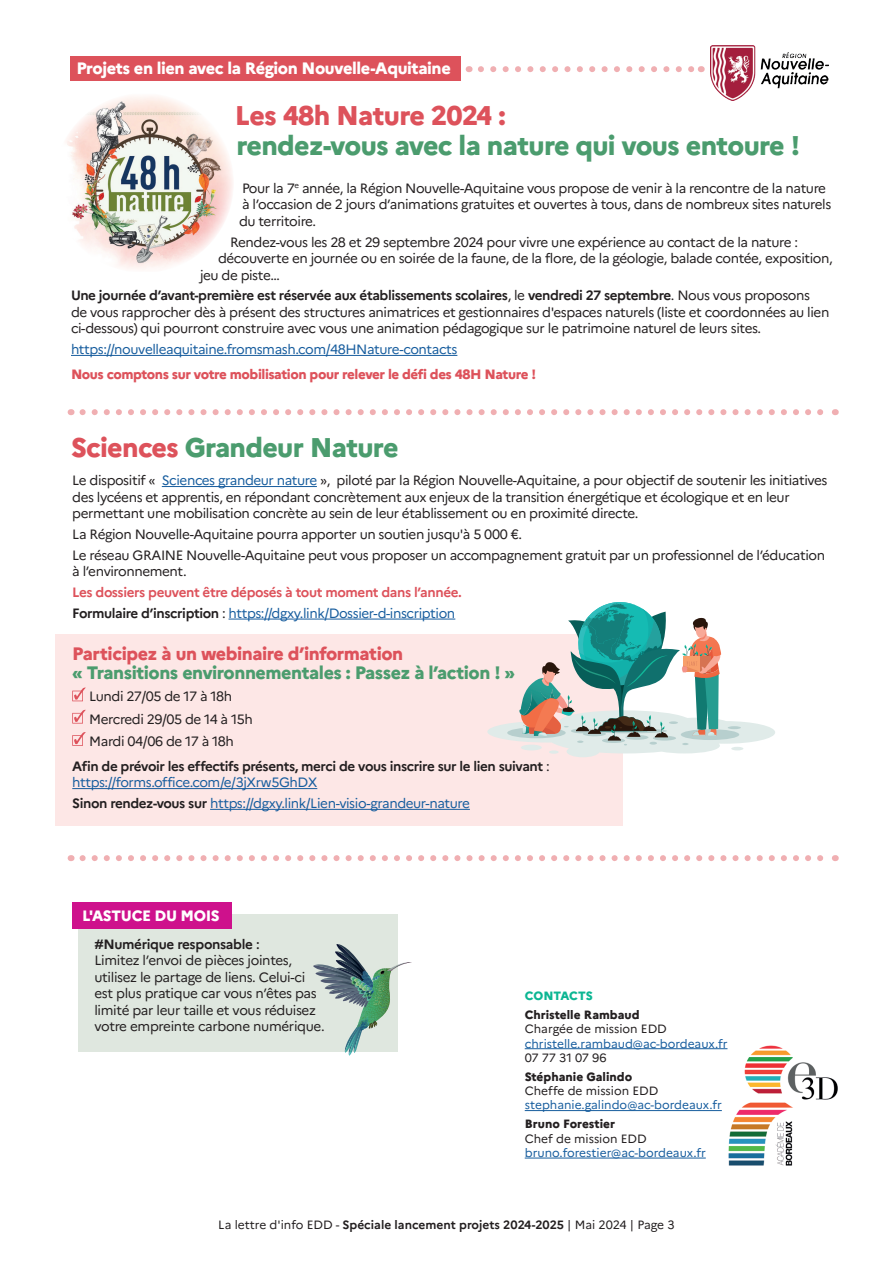
<style>
.page{position:relative;width:893px;height:1263px;background:#fff}
.page>*{position:absolute;margin:0;border:0;box-sizing:border-box;transform-origin:0 0}
.t1{font:800 27px "Marianne";letter-spacing:-.025em;color:#4b9c6e}
.t2{font:800 27px "Marianne";letter-spacing:-.025em;color:#dd525b}
.t3{font:800 18px "Marianne";letter-spacing:-.025em;color:#4b9c6e}
.t4{font:800 18px "Marianne";letter-spacing:-.025em;color:#dd525b}
.t5{font:800 16.5px "Marianne";letter-spacing:-.025em;color:#fff}
.t6{font:800 15px "Marianne";letter-spacing:-.025em;color:#fff}
.t7{font:13.5px/16.5px "Marianne";letter-spacing:-.03em;color:#231f20}
.t8{font:13.5px "Marianne";letter-spacing:-.03em;color:#175d9e}
.t9{font:700 13.5px/20.7px "Marianne";letter-spacing:-.03em;color:#dd525b}
.t10{font:700 13.5px/16.5px "Marianne";letter-spacing:-.03em;color:#231f20}
.t11{font:800 13.5px "Marianne";letter-spacing:-.03em;color:#dd525b}
.t12{font:12px "Marianne";color:#175d9e}
.t13{font:700 12px "Marianne";color:#231f20}
.t14{font:12px "Marianne";color:#231f20}
.t15{font:800 12px "Marianne";color:#231f20}
.t16{font:800 12px "Marianne";color:#0cb693}
.s1{font-weight:700}
.s2{color:#dd525b}
.s3{color:#175d9e}
.s4{color:#231f20}
.s5{font-weight:400;color:#231f20}
.s6{font-weight:400;color:#175d9e}
.s7{font-weight:400}
.s8{font-weight:700;color:#231f20}
.s9{font-weight:500}
</style>
<div class="page">
<div style="left:55px;top:634px;width:567px;height:191px;background:#fde7e6"></div>
<hr style="left:162px;top:486px;width:155px;height:1px;background:#175d9e">
<hr style="left:229px;top:618px;width:226px;height:1px;background:#175d9e">
<hr style="left:72px;top:788px;width:245px;height:1px;background:#175d9e">
<hr style="left:210px;top:809px;width:260px;height:1px;background:#175d9e">
<svg style="left:72px;top:687px;width:14px;height:14px"></svg>
<svg style="left:72px;top:710px;width:14px;height:13px"></svg>
<svg style="left:72px;top:732px;width:14px;height:14px"></svg>
<hr style="left:71px;top:355px;width:386px;height:1px;background:#175d9e">
<svg style="left:83px;top:409px;width:740px;height:6px"></svg>
<svg style="left:83px;top:855px;width:740px;height:6px"></svg>
<img style="left:725px;top:1045px;width:113px;height:121px">
<hr style="left:525px;top:1048px;width:202px;height:1px;background:#175d9e">
<hr style="left:525px;top:1110px;width:197px;height:1px;background:#175d9e">
<hr style="left:525px;top:1157px;width:181px;height:1px;background:#175d9e">
<div style="left:79px;top:914px;width:319px;height:137px;background:#dfe7df"></div>
<div style="left:72px;top:902px;width:160px;height:26px;background:#ce118c"></div>
<svg style="left:313px;top:944px;width:99px;height:112px"></svg>
<div style="left:70px;top:56px;width:390px;height:25px;background:#dd525b"></div>
<img style="left:710px;top:46px;width:118px;height:55px">
<svg style="left:481px;top:66px;width:213px;height:6px"></svg>
<img style="left:66px;top:96px;width:167px;height:173px">
<svg style="left:487px;top:602px;width:288px;height:155px"></svg>
<p class="t5" style="left:76px;top:56px;width:376px">Projets en lien avec la Région Nouvelle-Aquitaine</p>
<h1 class="t2" style="left:235px;top:95px;width:272px">Les 48h Nature 2024 :</h1>
<h1 class="t1" style="left:236px;top:125px;width:565px">rendez-vous avec la nature qui vous entoure !</h1>
<p class="t7" style="left:239px;top:179px;width:594px">Pour la 7<sup>e</sup> année, la Région Nouvelle-Aquitaine vous propose de venir à la rencontre de la nature à l’occasion de 2 jours d’animations gratuites et ouvertes à tous, dans de nombreux sites naturels du territoire.</p>
<p class="t7" style="left:230px;top:232px;width:569px">Rendez-vous les 28 et 29 septembre 2024 pour vivre une expérience au contact de la nature :</p>
<p class="t7" style="left:218px;top:249px;width:616px">découverte en journée ou en soirée de la faune, de la flore, de la géologie, balade contée, exposition,</p>
<p class="t7" style="left:200px;top:265px;width:81px">jeu de piste…</p>
<p class="t7" style="left:71px;top:286px;width:760px"><span class="s1">Une journée d’avant-première est réservée aux établissements scolaires</span>, le <span class="s1">vendredi 27 septembre</span>. Nous vous proposons de vous rapprocher dès à présent des structures animatrices et gestionnaires d'espaces naturels (liste et coordonnées au lien ci-dessous) qui pourront construire avec vous une animation pédagogique sur le patrimoine naturel de leurs sites.</p>
<p class="t8" style="left:71px;top:339px;width:388px">https://nouvelleaquitaine.fromsmash.com/48HNature-contacts</p>
<p class="t11" style="left:71px;top:364px;width:467px">Nous comptons sur votre mobilisation pour relever le défi des 48H Nature !</p>
<h1 class="t1" style="left:71px;top:426px;width:329px"><span class="s2">Sciences</span> Grandeur Nature</h1>
<p class="t7" style="left:72px;top:471px;width:757px">Le dispositif « <span class="s3">Sciences grandeur nature</span> », piloté par la Région Nouvelle-Aquitaine, a pour objectif de soutenir les initiatives des lycéens et apprentis, en répondant concrètement aux enjeux de la transition énergétique et écologique et en leur permettant une mobilisation concrète au sein de leur établissement ou en proximité directe.</p>
<p class="t7" style="left:72px;top:523px;width:754px;line-height:20.7px">La Région Nouvelle-Aquitaine pourra apporter un soutien jusqu'à 5 000 €.<br>Le réseau GRAINE Nouvelle-Aquitaine peut vous proposer un accompagnement gratuit par un professionnel de l’éducation</p>
<p class="t7" style="left:72px;top:562px;width:116px">à l’environnement.</p>
<p class="t9" style="left:72px;top:581px;width:391px">Les dossiers peuvent être déposés à tout moment dans l’année.<br><span class="s4">Formulaire d’inscription</span> <span class="s5">:</span> <span class="s6">https://dgxy.link/Dossier-d-inscription</span></p>
<h2 class="t4" style="left:72px;top:639px;width:333px">Participez à un webinaire d’information</h2>
<h2 class="t3" style="left:72px;top:659px;width:444px">« Transitions environnementales : Passez à l’action ! »</h2>
<p class="t7" style="left:89px;top:684px;width:165px;line-height:22.2px">Lundi 27/05 de 17 à 18h<br>Mercredi 29/05 de 14 à 15h<br>Mardi 04/06 de 17 à 18h</p>
<p class="t10" style="left:72px;top:757px;width:479px">Afin de prévoir les effectifs présents, merci de vous inscrire sur le lien suivant <span class="s7">: </span><span class="s6">https://forms.office.com/e/3jXrw5GhDX</span></p>
<p class="t8" style="left:72px;top:793px;width:399px"><span class="s8">Sinon rendez-vous sur</span> https://dgxy.link/Lien-visio-grandeur-nature</p>
<p class="t6" style="left:82px;top:904px;width:139px">L'ASTUCE DU MOIS</p>
<p class="t7" style="left:94px;top:934px;width:232px"><span class="s1">#Numérique responsable</span> <span class="s9">:<br></span>Limitez l’envoi de pièces jointes, utilisez le partage de liens. Celui-ci est plus pratique car vous n’êtes pas limité par leur taille et vous réduisez votre empreinte carbone numérique.</p>
<p class="t16" style="left:525px;top:986px;width:70px">CONTACTS</p>
<p class="t15" style="left:525px;top:1005px;width:116px">Christelle Rambaud</p>
<p class="t14" style="left:525px;top:1020px;width:144px">Chargée de mission EDD</p>
<p class="t12" style="left:525px;top:1034px;width:204px">christelle.rambaud@ac-bordeaux.fr</p>
<p class="t14" style="left:525px;top:1048px;width:84px">07 77 31 07 96</p>
<p class="t15" style="left:525px;top:1067px;width:109px">Stéphanie Galindo</p>
<p class="t14" style="left:525px;top:1081px;width:135px">Cheffe de mission EDD</p>
<p class="t12" style="left:525px;top:1096px;width:199px">stephanie.galindo@ac-bordeaux.fr</p>
<p class="t15" style="left:525px;top:1114px;width:92px">Bruno Forestier</p>
<p class="t14" style="left:525px;top:1129px;width:124px">Chef de mission EDD</p>
<p class="t12" style="left:525px;top:1143px;width:183px">bruno.forestier@ac-bordeaux.fr</p>
<p class="t13" style="left:218px;top:1216px;width:458px"><span class="s7">La lettre d'info EDD -</span> Spéciale lancement projets 2024-2025 <span class="s7">| Mai 2024 | Page 3</span></p>
</div>
